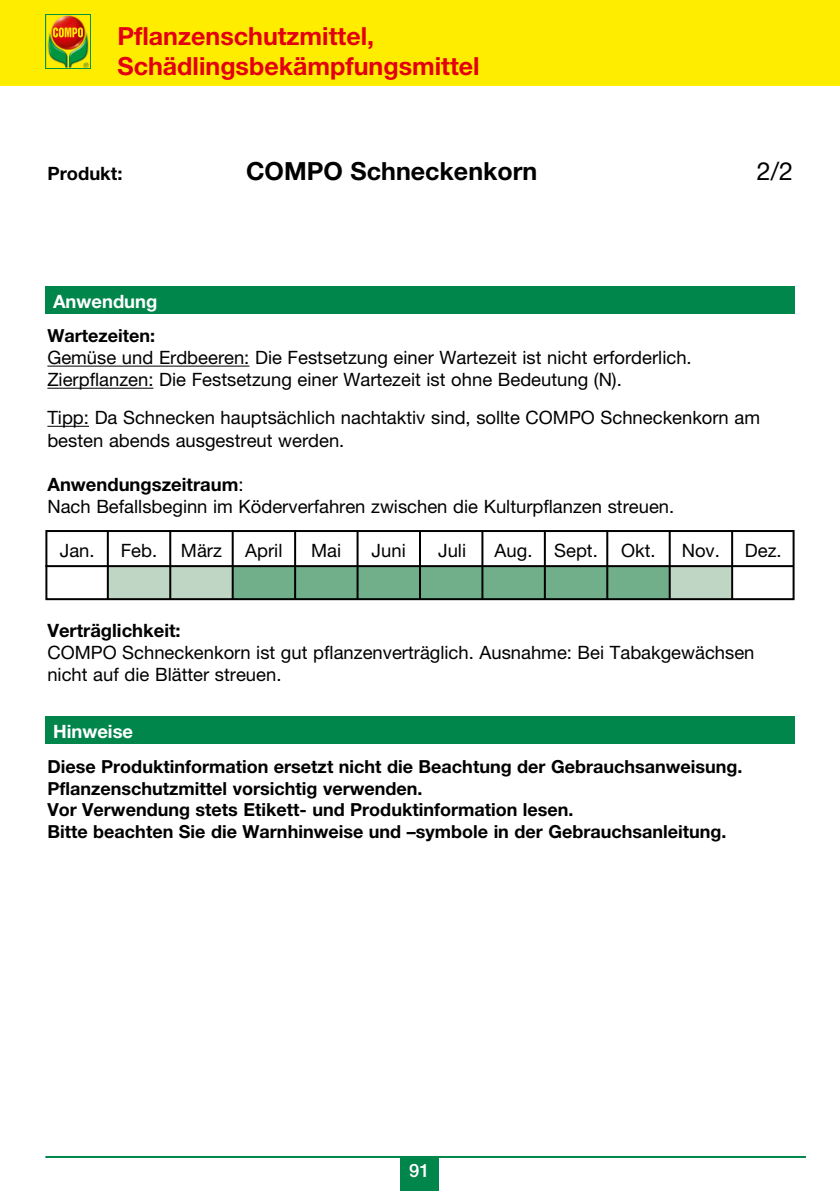
<style>
.page{position:relative;width:840px;height:1191px;background:#fff}
.page>*{position:absolute;margin:0;border:0;box-sizing:border-box;transform-origin:0 0}
.t1{font:700 25px/30px "Helvetica Neue";color:#e3000f}
.t2{font:700 25px "Helvetica Neue";color:#000}
.t3{font:25px "Helvetica Neue";color:#000}
.t4{font:18.4px/22px "Helvetica Neue";color:#000}
.t5{font:700 18.4px "Helvetica Neue";color:#000}
.t6{font:700 18.4px "Helvetica Neue";color:#fff}
.t7{font:500 18.4px "Helvetica Neue";color:#fff}
.t8{font:700 18px/21.6px "Helvetica Neue";color:#000}
.s1{font-weight:700}
</style>
<div class="page">
<div style="left:0;top:0;width:839px;height:85px;background:#ffed00"></div>
<svg style="left:45px;top:14px;width:46px;height:54px"></svg>
<img style="left:46px;top:15px;width:44px;height:52px">
<svg style="left:53px;top:27px;width:30px;height:10px"></svg>
<hr style="left:47px;top:366px;width:202px;height:1px;background:#000">
<hr style="left:47px;top:388px;width:106px;height:1px;background:#000">
<hr style="left:47px;top:426px;width:42px;height:1px;background:#000">
<div style="left:400px;top:1157px;width:38px;height:34px;background:#00854b"></div>
<hr style="left:45px;top:1156px;width:760px;height:2px;background:#00854b">
<div style="left:45px;top:716px;width:749px;height:27px;background:#00854b"></div>
<div style="left:45px;top:286px;width:749px;height:27px;background:#00854b"></div>
<div style="left:108px;top:566px;width:622px;height:33px;background:#c0d6c5"></div>
<div style="left:233px;top:566px;width:436px;height:33px;background:#71af8b"></div>
<div style="left:45px;top:530px;width:749px;height:70px;border:2px solid #000"></div>
<hr style="left:45px;top:565px;width:748px;height:2px;background:#000">
<hr style="left:107px;top:530px;width:2px;height:70px;background:#000">
<hr style="left:169px;top:530px;width:2px;height:70px;background:#000">
<hr style="left:231px;top:530px;width:2px;height:70px;background:#000">
<hr style="left:294px;top:530px;width:2px;height:70px;background:#000">
<hr style="left:356px;top:530px;width:2px;height:70px;background:#000">
<hr style="left:419px;top:530px;width:2px;height:70px;background:#000">
<hr style="left:481px;top:530px;width:2px;height:70px;background:#000">
<hr style="left:543px;top:530px;width:2px;height:70px;background:#000">
<hr style="left:606px;top:530px;width:2px;height:70px;background:#000">
<hr style="left:668px;top:530px;width:2px;height:70px;background:#000">
<hr style="left:730px;top:530px;width:2px;height:70px;background:#000">
<h1 class="t1" style="left:117px;top:20px;width:363px">Pflanzenschutzmittel,<br>Schädlingsbekämpfungsmittel</h1>
<p class="t5" style="left:47px;top:162px;width:76px">Produkt:</p>
<h1 class="t2" style="left:246px;top:156px;width:293px">COMPO Schneckenkorn</h1>
<h1 class="t3" style="left:756px;top:157px;width:38px">2/2</h1>
<p class="t6" style="left:53px;top:290px;width:106px">Anwendung</p>
<p class="t8" style="left:47px;top:324px;width:109px">Wartezeiten:</p>
<p class="t4" style="left:47px;top:346px;width:645px">Gemüse und Erdbeeren: Die Festsetzung einer Wartezeit ist nicht erforderlich.<br>Zierpflanzen: Die Festsetzung einer Wartezeit ist ohne Bedeutung (N).</p>
<p class="t4" style="left:47px;top:406px;width:713px">Tipp: Da Schnecken hauptsächlich nachtaktiv sind, sollte COMPO Schneckenkorn am besten abends ausgestreut werden.</p>
<p class="t4" style="left:47px;top:473px;width:628px"><span class="s1">Anwendungszeitraum</span>:<br>Nach Befallsbeginn im Köderverfahren zwischen die Kulturpflanzen streuen.</p>
<p class="t4" style="left:60px;top:539px;width:36px">Jan.</p>
<p class="t4" style="left:121px;top:539px;width:38px">Feb.</p>
<p class="t4" style="left:181px;top:539px;width:42px">März</p>
<p class="t4" style="left:245px;top:539px;width:39px">April</p>
<p class="t4" style="left:311px;top:539px;width:31px">Mai</p>
<p class="t4" style="left:371px;top:539px;width:36px">Juni</p>
<p class="t4" style="left:438px;top:539px;width:29px">Juli</p>
<p class="t4" style="left:494px;top:539px;width:105px">Aug. Sept.</p>
<p class="t4" style="left:621px;top:539px;width:36px">Okt.</p>
<p class="t4" style="left:681px;top:539px;width:40px">Nov.</p>
<p class="t4" style="left:744px;top:539px;width:38px">Dez.</p>
<p class="t5" style="left:47px;top:619px;width:135px">Verträglichkeit:</p>
<p class="t4" style="left:47px;top:641px;width:708px">COMPO Schneckenkorn ist gut pflanzenverträglich. Ausnahme: Bei Tabakgewächsen nicht auf die Blätter streuen.</p>
<p class="t6" style="left:53px;top:720px;width:82px">Hinweise</p>
<p class="t8" style="left:47px;top:755px;width:696px">Diese Produktinformation ersetzt nicht die Beachtung der Gebrauchsanweisung.<br>Pflanzenschutzmittel vorsichtig verwenden.<br>Vor Verwendung stets Etikett- und Produktinformation lesen.<br>Bitte beachten Sie die Warnhinweise und –symbole in der Gebrauchsanleitung.</p>
<p class="t7" style="left:409px;top:1159px;width:22px">91</p>
</div>
